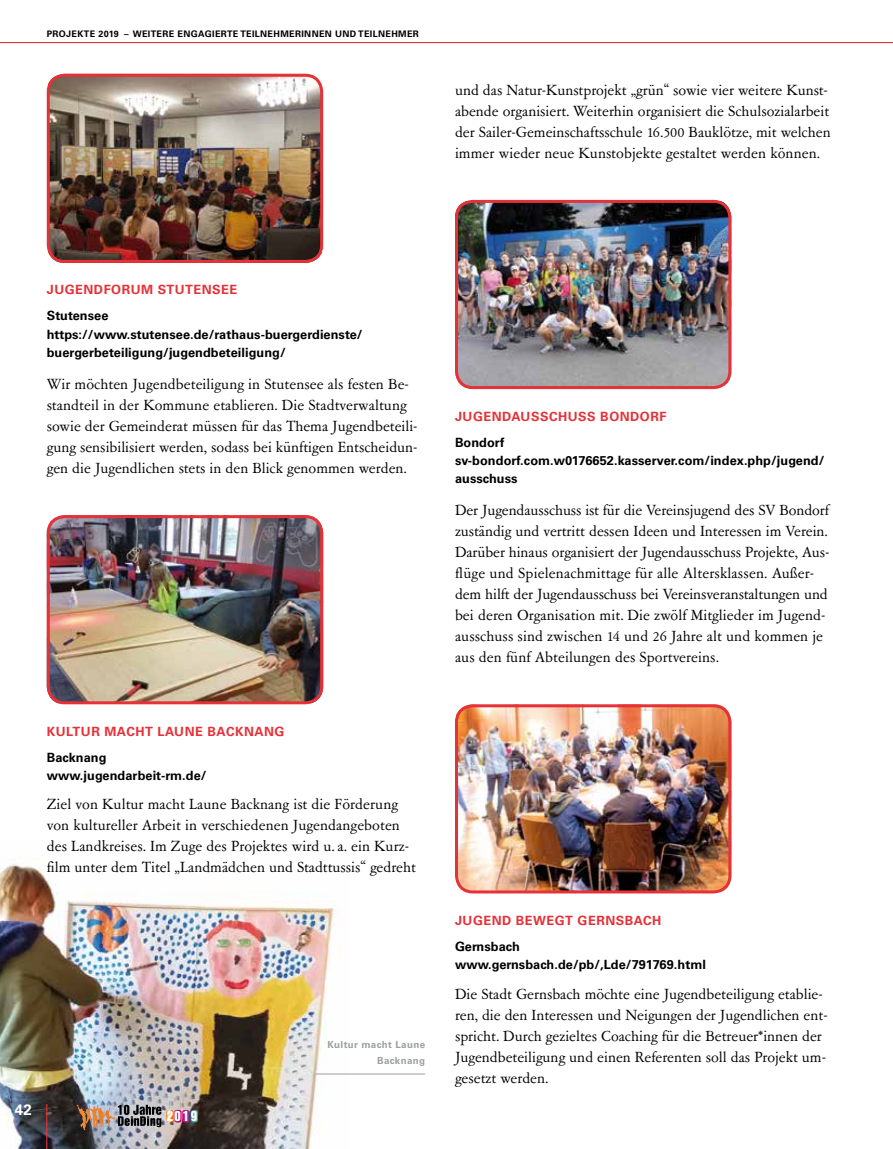
<style>
.page{position:relative;width:893px;height:1149px;background:#fff}
.page>*{position:absolute;margin:0;border:0;box-sizing:border-box;transform-origin:0 0}
.t1{font:16.5px/21px "Garamont Amst SBOP Rom";color:#000}
.t2{font:700 15px "Univers LT";color:#fff}
.t3{font:700 12.75px/18.1px "Univers LT";letter-spacing:.005em;color:#000}
.t4{font:700 12.75px "Univers LT";letter-spacing:.04em;color:#e53138}
.t5{font:12.75px "Helvetica Inserat LT";color:#fff}
.t6{font:700 9.75px/15.8px "Univers LT";letter-spacing:.04em;color:#9c9e9f;text-align:right}
.t7{font:700 9px "Univers LT";letter-spacing:.04em;color:#000}
</style>
<div class="page">
<img style="left:0;top:858px;width:350px;height:290px">
<img style="left:47px;top:516px;width:276px;height:187px">
<div style="left:47px;top:515px;width:276px;height:189px;border:3px solid #e53138;border-radius:17px"></div>
<img style="left:48px;top:74px;width:274px;height:189px">
<div style="left:47px;top:74px;width:276px;height:189px;border:3px solid #e53138;border-radius:17px"></div>
<img style="left:456px;top:705px;width:275px;height:186px">
<div style="left:455px;top:704px;width:276px;height:189px;border:3px solid #e53138;border-radius:17px"></div>
<img style="left:455px;top:201px;width:276px;height:188px">
<div style="left:455px;top:200px;width:276px;height:189px;border:3px solid #e53138;border-radius:17px"></div>
<hr style="left:315px;top:1073px;width:110px;height:1px;background:#9c9e9f">
<hr style="left:46px;top:1103px;width:1px;height:45px;background:#e53138">
<hr style="left:0;top:42px;width:893px;height:1px;background:#e53138">
<svg style="left:77px;top:1104px;width:21px;height:11px"></svg>
<svg style="left:118px;top:1104px;width:80px;height:22px;background:#7e6d74"></svg>
<p class="t7" style="left:47px;top:28px;width:374px">PROJEKTE 2019 – WEITERE ENGAGIERTE TEILNEHMERINNEN UND TEILNEHMER</p>
<p class="t1" style="left:455px;top:80px;width:377px">und das Natur-Kunstprojekt „grün“ sowie vier weitere Kunst&shy;abende organisiert. Weiterhin organisiert die Schulsozialarbeit der Sailer-Gemeinschaftsschule 16.500 Bauklötze, mit welchen immer wieder neue Kunstobjekte gestaltet werden können.</p>
<p class="t4" style="left:47px;top:282px;width:192px">JUGENDFORUM STUTENSEE</p>
<p class="t3" style="left:47px;top:307px;width:317px">Stutensee https://www.stutensee.de/rathaus-buergerdienste/ buergerbeteiligung/jugendbeteiligung/</p>
<p class="t1" style="left:47px;top:374px;width:372px">Wir möchten Jugendbeteiligung in Stutensee als festen Be&shy;standteil in der Kommune etablieren. Die Stadtverwaltung sowie der Gemeinderat müssen für das Thema Jugendbeteili&shy;gung sensibilisiert werden, sodass bei künftigen Entscheidun&shy;gen die Jugendlichen stets in den Blick genommen werden.</p>
<p class="t4" style="left:47px;top:723px;width:239px">KULTUR MACHT LAUNE BACKNANG</p>
<p class="t3" style="left:47px;top:748px;width:161px">Backnang www.jugendarbeit-rm.de/</p>
<p class="t1" style="left:47px;top:794px;width:371px">Ziel von Kultur macht Laune Backnang ist die Förderung von kultureller Arbeit in verschiedenen Jugendangeboten des Landkreises. Im Zuge des Projektes wird u. a. ein Kurz&shy;film unter dem Titel „Landmädchen und Stadttussis“ gedreht</p>
<p class="t2" style="left:15px;top:1100px;width:18px">42</p>
<p class="t5" style="left:167px;top:1108px;width:32px">2019</p>
<p class="t6" style="left:327px;top:1036px;width:99px">Kultur macht Laune<br>Backnang</p>
<p class="t4" style="left:455px;top:408px;width:213px">JUGENDAUSSCHUSS BONDORF</p>
<p class="t3" style="left:455px;top:433px;width:371px">Bondorf sv-bondorf.com.w0176652.kasserver.com/index.php/jugend/ ausschuss</p>
<p class="t1" style="left:455px;top:500px;width:376px">Der Jugendausschuss ist für die Vereinsjugend des SV Bondorf zuständig und vertritt dessen Ideen und Interessen im Verein.<br>Darüber hinaus organisiert der Jugendausschuss Projekte, Aus&shy;flüge und Spielenachmittage für alle Altersklassen. Außer&shy;dem hilft der Jugendausschuss bei Vereinsveranstaltungen und bei deren Organisation mit. Die zwölf Mitglieder im Jugend&shy;ausschuss sind zwischen 14 und 26 Jahre alt und kommen je aus den fünf Abteilungen des Sportvereins.</p>
<p class="t4" style="left:455px;top:912px;width:208px">JUGEND BEWEGT GERNSBACH</p>
<p class="t3" style="left:455px;top:937px;width:253px">Gernsbach www.gernsbach.de/pb/,Lde/791769.html</p>
<p class="t1" style="left:455px;top:983px;width:374px">Die Stadt Gernsbach möchte eine Jugendbeteiligung etablie&shy;ren, die den Interessen und Neigungen der Jugendlichen ent&shy;spricht. Durch gezieltes Coaching für die Betreuer*innen der Jugendbeteiligung und einen Referenten soll das Projekt um&shy;gesetzt werden.</p>
</div>
